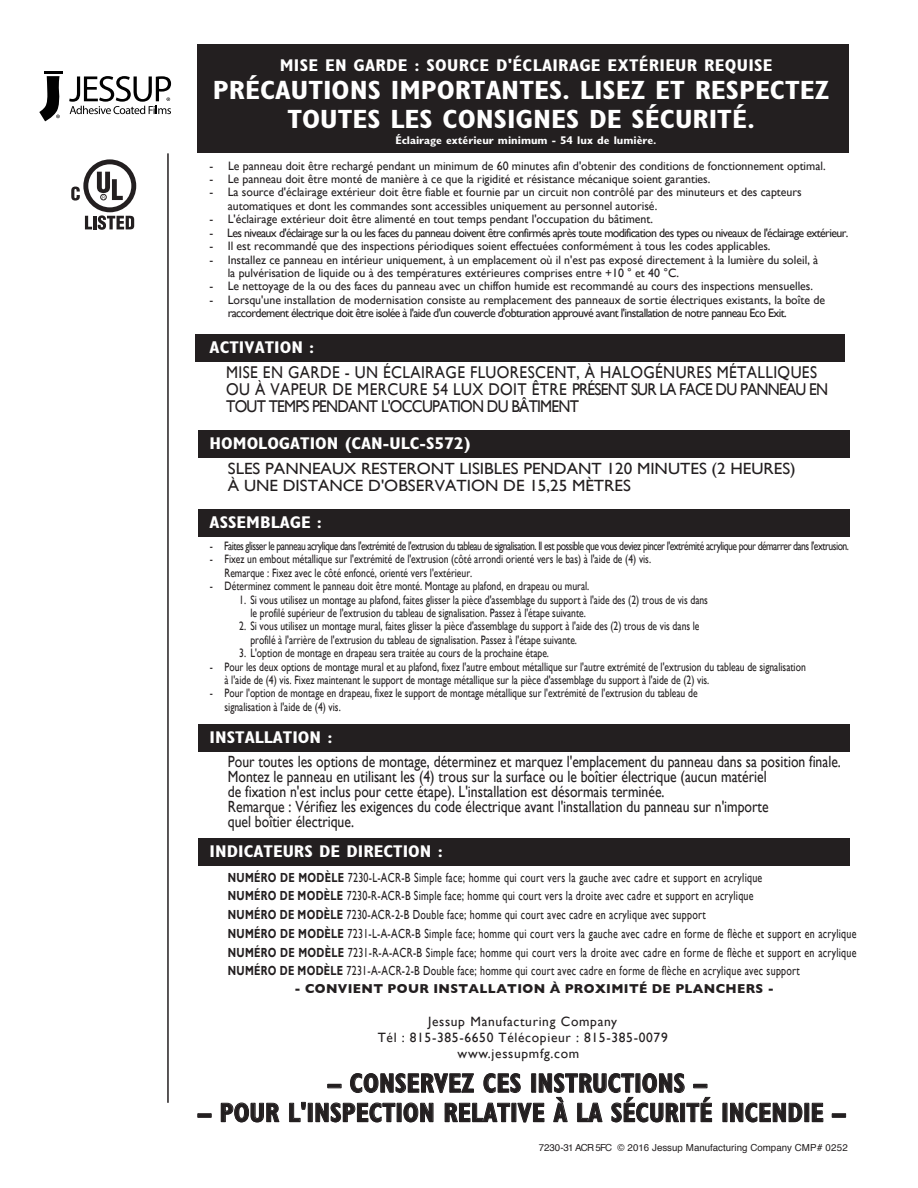
<style>
.page{position:relative;width:918px;height:1188px;background:#fff}
.page>*{position:absolute;margin:0;border:0;box-sizing:border-box;transform-origin:0 0}
.t1{font:700 condensed 27px "Gill Sans";color:#231f20;scale:.96 1}
.t2{font:700 condensed 26.55px/29.1px "Gill Sans";color:#fff;text-align:center;scale:1.11 1}
.t3{font:17.1px/17px "Gill Sans";letter-spacing:.025em;color:#231f20;scale:.9 1}
.t4{font:700 condensed 17.1px "Gill Sans";color:#fff;scale:1.11 1}
.t5{font:16.2px/15px "Gill Sans";color:#231f20;scale:.84 1}
.t6{font:16.2px/17px "Gill Sans";color:#231f20;scale:1.05 1}
.t7{font:13.5px "Gill Sans";letter-spacing:.05em;color:#231f20}
.t8{font:13.2px/18.8px "Gill Sans";letter-spacing:.025em;color:#231f20;scale:.76 1}
.t9{font:700 13.2px "Gill Sans";letter-spacing:.025em;color:#231f20}
.t10{font:12.15px/13.4px "Gill Sans";color:#231f20;scale:.79 1}
.t11{font:12.15px/13.4px "Gill Sans";color:#231f20}
.t12{font:12.15px/13.4px "Gill Sans";letter-spacing:-.05em;color:#231f20}
.t13{font:12.15px "Gill Sans";letter-spacing:-.05em;color:#231f20;scale:.79 1}
.t14{font:700 condensed 11.1px "Gill Sans";color:#fff;scale:1.11 1}
.t15{font:9.75px "Helvetica";color:#231f20}
.s1{font-weight:700}
.s2{font-family:"Arial"}
</style>
<div class="page">
<div style="left:198px;top:44px;width:651px;height:109px;background:#231f20"></div>
<hr style="left:167px;top:153px;width:2px;height:950px;background:#231f20">
<svg style="left:85px;top:216px;width:7px;height:13px"></svg>
<hr style="left:93px;top:216px;width:4px;height:13px;background:#231f20">
<svg style="left:98px;top:215px;width:36px;height:15px"></svg>
<svg style="left:83px;top:159px;width:53px;height:53px"></svg>
<div style="left:88px;top:164px;width:43px;height:43px;background:#fff;border-radius:50%"></div>
<svg style="left:97px;top:172px;width:26px;height:28px"></svg>
<svg style="left:71px;top:187px;width:9px;height:14px"></svg>
<svg style="left:39px;top:72px;width:24px;height:49px"></svg>
<svg style="left:69px;top:76px;width:102px;height:38px"></svg>
<div style="left:196px;top:334px;width:649px;height:27px;background:#231f20"></div>
<div style="left:198px;top:430px;width:652px;height:28px;background:#231f20"></div>
<div style="left:198px;top:724px;width:652px;height:28px;background:#231f20"></div>
<div style="left:198px;top:838px;width:652px;height:27px;background:#231f20"></div>
<div style="left:198px;top:509px;width:652px;height:27px;background:#231f20"></div>
<svg style="left:198px;top:1114px;width:13px;height:3px"></svg>
<svg style="left:221px;top:1103px;width:58px;height:19px"></svg>
<svg style="left:289px;top:1102px;width:17px;height:20px"></svg>
<div style="left:308px;top:1103px;width:4px;height:19px;border:1px solid #231f20"></div>
<svg style="left:316px;top:1073px;width:396px;height:49px"></svg>
<svg style="left:730px;top:1103px;width:72px;height:19px"></svg>
<svg style="left:812px;top:1103px;width:11px;height:19px"></svg>
<h3 class="t4" style="left:280px;top:55px;width:445px">MISE EN GARDE : SOURCE D'ÉCLAIRAGE EXTÉRIEUR REQUISE</h3>
<h2 class="t2" style="left:213px;top:75px;width:557px">PRÉCAUTIONS IMPORTANTES. LISEZ ET RESPECTEZ<br>TOUTES LES CONSIGNES DE SÉCURITÉ.</h2>
<p class="t14" style="left:395px;top:133px;width:237px">Éclairage extérieur minimum - 54 lux de lumière.</p>
<p class="t11" style="left:210px;top:159px;width:618px">- Le panneau doit être rechargé pendant un minimum de 60 minutes afin d'obtenir des conditions de fonctionnement optimal.</p>
<p class="t11" style="left:210px;top:172px;width:502px">- Le panneau doit être monté de manière à ce que la rigidité et résistance mécanique soient garanties.</p>
<p class="t11" style="left:228px;top:186px;width:576px;text-indent:-18px">- La source d'éclairage extérieur doit être fiable et fournie par un circuit non contrôlé par des minuteurs et des capteurs automatiques et dont les commandes sont accessibles uniquement au personnel autorisé.</p>
<p class="t11" style="left:210px;top:213px;width:445px">- L'éclairage extérieur doit être alimenté en tout temps pendant l'occupation du bâtiment.</p>
<p class="t12" style="left:210px;top:226px;width:640px">- Les niveaux d'éclairage sur la ou les faces du panneau doivent être confirmés après toute modification des types ou niveaux de l'éclairage extérieur.</p>
<p class="t11" style="left:210px;top:240px;width:562px">- Il est recommandé que des inspections périodiques soient effectuées conformément à tous les codes applicables.</p>
<p class="t11" style="left:228px;top:253px;width:592px;text-indent:-18px">- Installez ce panneau en intérieur uniquement, à un emplacement où il n'est pas exposé directement à la lumière du soleil, à la pulvérisation de liquide ou à des températures extérieures comprises entre +10 ° et 40 °C.</p>
<p class="t11" style="left:210px;top:280px;width:605px">- Le nettoyage de la ou des faces du panneau avec un chiffon humide est recommandé au cours des inspections mensuelles.</p>
<p class="t12" style="left:228px;top:293px;width:599px;text-indent:-18px">- Lorsqu'une installation de modernisation consiste au remplacement des panneaux de sortie électriques existants, la boîte de raccordement électrique doit être isolée à l'aide d'un couvercle d'obturation approuvé avant l'installation de notre panneau Eco Exit.</p>
<h3 class="t4" style="left:210px;top:337px;width:96px">ACTIVATION :</h3>
<h3 class="t3" style="left:226px;top:364px;width:670px">MISE EN GARDE - UN ÉCLAIRAGE FLUORESCENT, À HALOGÉNURES MÉTALLIQUES<br>OU À VAPEUR DE MERCURE 54 LUX DOIT ÊTRE PRÉSENT SUR LA FACE DU PANNEAU EN<br>TOUT TEMPS PENDANT L'OCCUPATION DU BÂTIMENT</h3>
<h3 class="t4" style="left:210px;top:433px;width:237px">HOMOLOGATION (CAN-ULC-S572)</h3>
<h3 class="t6" style="left:228px;top:460px;width:542px">SLES PANNEAUX RESTERONT LISIBLES PENDANT 120 MINUTES (2 HEURES)<br>À UNE DISTANCE D'OBSERVATION DE 15,25 MÈTRES</h3>
<h3 class="t4" style="left:210px;top:512px;width:103px">ASSEMBLAGE :</h3>
<p class="t13" style="left:210px;top:539px;width:810px">- Faites glisser le panneau acrylique dans l'extrémité de l'extrusion du tableau de signalisation. Il est possible que vous deviez pincer l'extrémité acrylique pour démarrer dans l'extrusion.</p>
<p class="t10" style="left:225px;top:553px;width:542px;text-indent:-15px">- Fixez un embout métallique sur l'extrémité de l'extrusion (côté arrondi orienté vers le bas) à l'aide de (4) vis.<br>Remarque : Fixez avec le côté enfoncé, orienté vers l'extérieur.</p>
<p class="t10" style="left:210px;top:580px;width:482px">- Déterminez comment le panneau doit être monté. Montage au plafond, en drapeau ou mural.</p>
<p class="t10" style="left:250px;top:593px;width:581px;text-indent:-11px">1. Si vous utilisez un montage au plafond, faites glisser la pièce d'assemblage du support à l'aide des (2) trous de vis dans le profilé supérieur de l'extrusion du tableau de signalisation. Passez à l'étape suivante.</p>
<p class="t10" style="left:250px;top:620px;width:570px;text-indent:-11px">2. Si vous utilisez un montage mural, faites glisser la pièce d'assemblage du support à l'aide des (2) trous de vis dans le profilé à l'arrière de l'extrusion du tableau de signalisation. Passez à l'étape suivante.</p>
<p class="t10" style="left:239px;top:647px;width:394px">3. L'option de montage en drapeau sera traitée au cours de la prochaine étape.</p>
<p class="t10" style="left:225px;top:660px;width:737px;text-indent:-15px">- Pour les deux options de montage mural et au plafond, fixez l'autre embout métallique sur l'autre extrémité de l'extrusion du tableau de signalisation à l'aide de (4) vis. Fixez maintenant le support de montage métallique sur la pièce d'assemblage du support à l'aide de (2) vis.</p>
<p class="t10" style="left:225px;top:687px;width:600px;text-indent:-15px">- Pour l'option de montage en drapeau, fixez le support de montage métallique sur l'extrémité de l'extrusion du tableau de signalisation à l'aide de (4) vis.</p>
<h3 class="t4" style="left:210px;top:727px;width:112px">INSTALLATION :</h3>
<p class="t5" style="left:228px;top:754px;width:731px">Pour toutes les options de montage, déterminez et marquez l'emplacement du panneau dans sa position finale.<br>Montez le panneau en utilisant les (4) trous sur la surface ou le boîtier électrique (aucun matériel<br>de fixation n'est inclus pour cette étape). L'installation est désormais terminée.<br>Remarque : Vérifiez les exigences du code électrique avant l'installation du panneau sur n'importe<br>quel boîtier électrique.</p>
<h3 class="t4" style="left:210px;top:841px;width:212px">INDICATEURS DE DIRECTION :</h3>
<p class="t8" style="left:228px;top:868px;width:829px"><span class="s1">NUMÉRO DE MODÈLE</span> 7230-L-ACR-B Simple face; homme qui court vers la gauche avec cadre et support en acrylique<br><span class="s1">NUMÉRO DE MODÈLE</span> 7230-R-ACR-B Simple face; homme qui court vers la droite avec cadre et support en acrylique<br><span class="s1">NUMÉRO DE MODÈLE</span> 7230-ACR-2-B Double face; homme qui court avec cadre en acrylique avec support<br><span class="s1">NUMÉRO DE MODÈLE</span> 7231-L-A-ACR-B Simple face; homme qui court vers la gauche avec cadre en forme de flèche et support en acrylique <span class="s1">NUMÉRO DE MODÈLE</span> 7231-R-A-ACR-B Simple face; homme qui court vers la droite avec cadre en forme de flèche et support en acrylique <span class="s1">NUMÉRO DE MODÈLE</span> 7231-A-ACR-2-B Double face; homme qui court avec cadre en forme de flèche en acrylique avec support</p>
<p class="t9" style="left:294px;top:978px;width:481px">- CONVIENT POUR INSTALLATION À PROXIMITÉ DE PLANCHERS -</p>
<p class="t7" style="left:428px;top:1013px;width:190px">Jessup Manufacturing Company</p>
<p class="t7" style="left:378px;top:1029px;width:292px">Tél : 815-385-6650 Télécopieur : 815-385-0079</p>
<p class="t7" style="left:458px;top:1046px;width:123px">www.jessupmfg.com</p>
<h1 class="t1" style="left:328px;top:1067px;width:396px">– CONSERVEZ CES INSTRUCTIONS –</h1>
<h1 class="t1" style="left:198px;top:1096px;width:676px">– POUR L'INSPECTION RELATIVE À LA SÉCURITÉ INCENDIE –</h1>
<p class="t15" style="left:539px;top:1140px;width:311px">7230-31 ACR 5FC © 201<span class="s2">6</span> Jessup Manufacturing Company CMP# 0252</p>
</div>
